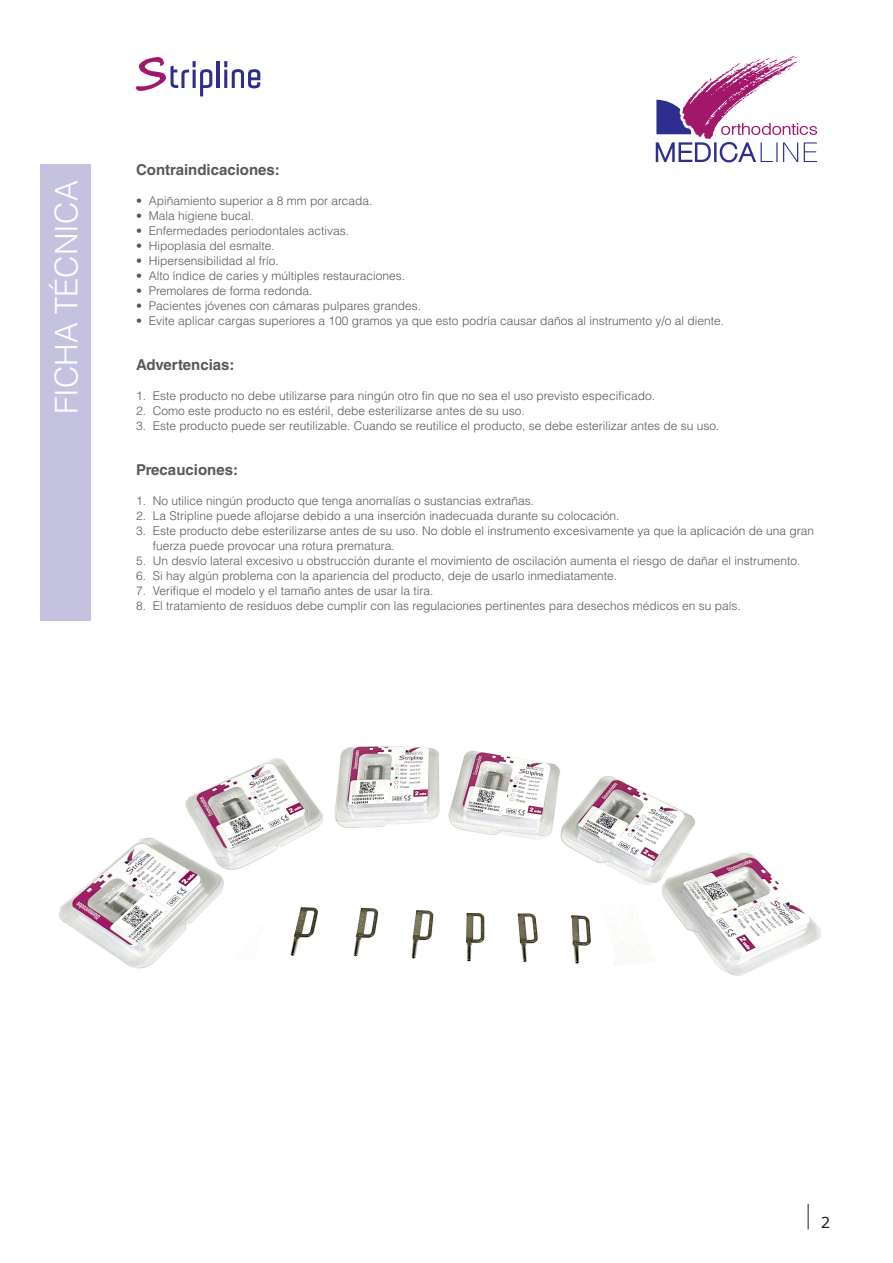
<style>
.page{position:relative;width:893px;height:1263px;background:#fff}
.page>*{position:absolute;margin:0;border:0;box-sizing:border-box;transform-origin:0 0}
.t1{font:300 31.05px "Helvetica LT Std";color:#fff}
.t2{font:700 15px "Helvetica LT Std";color:#57585a}
.t3{font:15px "Verdana";color:#231f20}
.t4{font:300 12px/15px "Helvetica LT Std";color:#57585a}
</style>
<div class="page">
<svg style="left:808px;top:1204px;width:1px;height:25px"></svg>
<div style="left:40px;top:164px;width:51px;height:457px;background:#c5c2e0"></div>
<svg style="left:656px;top:56px;width:161px;height:106px"></svg>
<hr style="left:217px;top:61px;width:3px;height:27px;background:#2d2e8e">
<svg style="left:224px;top:61px;width:36px;height:27px"></svg>
<svg style="left:136px;top:57px;width:76px;height:39px"></svg>
<img style="left:59px;top:746px;width:762px;height:230px">
<p class="t1" style="left:47px;top:414px;width:235px;rotate:-90deg">FICHA TÉCNICA</p>
<p class="t2" style="left:136px;top:160px;width:145px">Contraindicaciones:</p>
<p class="t4" style="left:136px;top:193px;width:238px">• Apiñamiento superior a 8 mm por arcada.</p>
<p class="t4" style="left:136px;top:208px;width:120px">• Mala higiene bucal.</p>
<p class="t4" style="left:136px;top:223px;width:214px">• Enfermedades periodontales activas.</p>
<p class="t4" style="left:136px;top:238px;width:140px">• Hipoplasia del esmalte.</p>
<p class="t4" style="left:136px;top:253px;width:144px">• Hipersensibilidad al frío.</p>
<p class="t4" style="left:136px;top:268px;width:271px">• Alto índice de caries y múltiples restauraciones.</p>
<p class="t4" style="left:136px;top:283px;width:178px">• Premolares de forma redonda.</p>
<p class="t4" style="left:136px;top:298px;width:287px">• Pacientes jóvenes con cámaras pulpares grandes.</p>
<p class="t4" style="left:136px;top:313px;width:589px">• Evite aplicar cargas superiores a 100 gramos ya que esto podría causar daños al instrumento y/o al diente.</p>
<p class="t2" style="left:136px;top:355px;width:100px">Advertencias:</p>
<p class="t4" style="left:136px;top:388px;width:520px">1. Este producto no debe utilizarse para ningún otro fin que no sea el uso previsto especificado.</p>
<p class="t4" style="left:136px;top:403px;width:390px">2. Como este producto no es estéril, debe esterilizarse antes de su uso.</p>
<p class="t4" style="left:136px;top:418px;width:585px">3. Este producto puede ser reutilizable. Cuando se reutilice el producto, se debe esterilizar antes de su uso.</p>
<p class="t2" style="left:136px;top:460px;width:103px">Precauciones:</p>
<p class="t4" style="left:136px;top:493px;width:399px">1. No utilice ningún producto que tenga anomalías o sustancias extrañas.</p>
<p class="t4" style="left:136px;top:508px;width:485px">2. La Stripline puede aflojarse debido a una inserción inadecuada durante su colocación.</p>
<p class="t4" style="left:153px;top:523px;width:663px;text-indent:-17px">3. Este producto debe esterilizarse antes de su uso. No doble el instrumento excesivamente ya que la aplicación de una gran fuerza puede provocar una rotura prematura.</p>
<p class="t4" style="left:136px;top:553px;width:666px">5. Un desvío lateral excesivo u obstrucción durante el movimiento de oscilación aumenta el riesgo de dañar el instrumento.</p>
<p class="t4" style="left:136px;top:568px;width:483px">6. Si hay algún problema con la apariencia del producto, deje de usarlo inmediatamente.</p>
<p class="t4" style="left:136px;top:583px;width:299px">7. Verifique el modelo y el tamaño antes de usar la tira.</p>
<p class="t4" style="left:136px;top:598px;width:606px">8. El tratamiento de residuos debe cumplir con las regulaciones pertinentes para desechos médicos en su país.</p>
<p class="t3" style="left:821px;top:1212px;width:11px">2</p>
</div>
